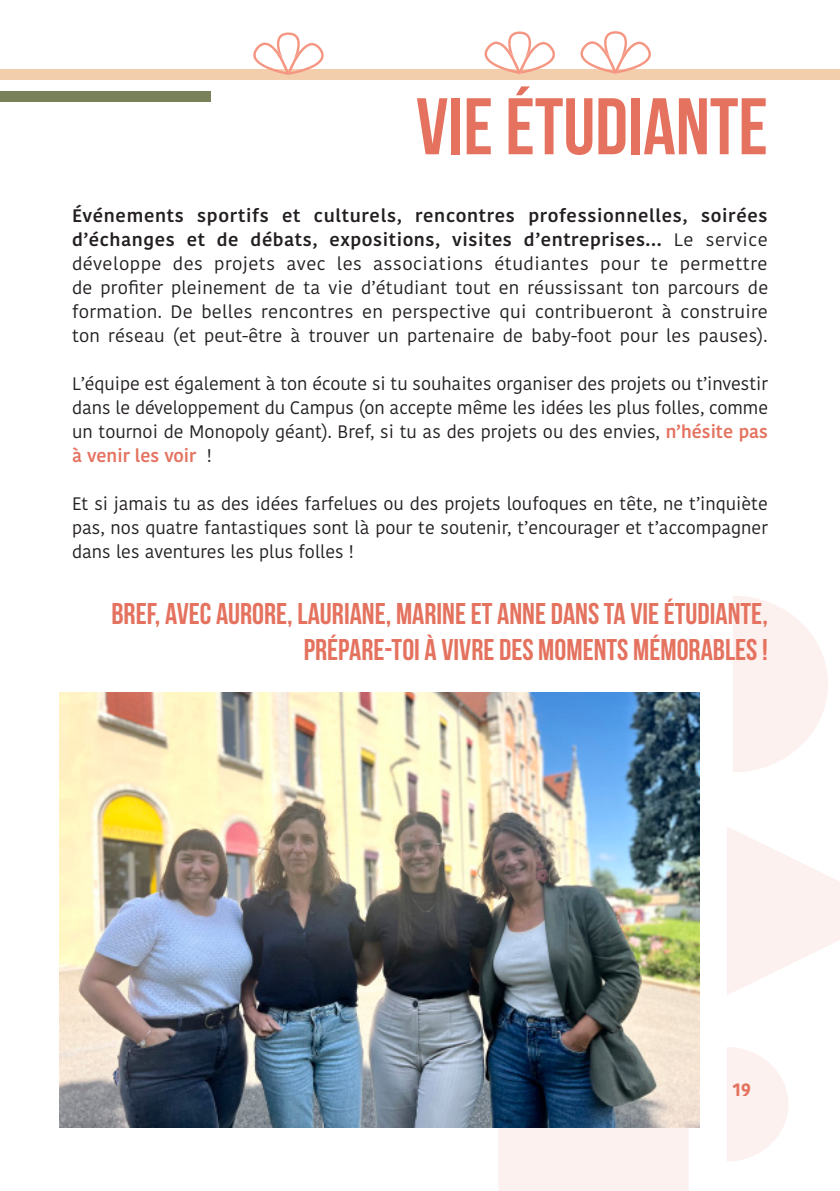
<style>
.page{position:relative;width:840px;height:1191px;background:#fff}
.page>*{position:absolute;margin:0;border:0;box-sizing:border-box;transform-origin:0 0}
.texte{font:700 80px "Bebas Neue";color:#e4725f}
.texte-2{font:700 30px "Bebas Neue";color:#e4725f}
.texte-3{font:18px/24px "Kohinoor Bangla";color:#231f20;text-align:justify}
.t1{font:700 18px "Kohinoor Bangla";color:#e4725f}
.s1{font-weight:600}
.s2{font-weight:600;color:#e4725f}
</style>
<div class="page">
<div style="left:498px;top:1127px;width:190px;height:64px;background:#fcf1ef"></div>
<svg style="left:733px;top:596px;width:94px;height:176px"></svg>
<svg style="left:727px;top:1047px;width:61px;height:114px"></svg>
<svg style="left:727px;top:827px;width:112px;height:168px"></svg>
<img style="left:60px;top:692px;width:638px;height:435px">
<div style="left:0;top:91px;width:211px;height:10px;background:#79815a"></div>
<div style="left:0;top:69px;width:839px;height:11px;background:#f3ceac"></div>
<svg style="left:484px;top:31px;width:71px;height:43px"></svg>
<svg style="left:253px;top:32px;width:71px;height:43px"></svg>
<svg style="left:580px;top:31px;width:71px;height:43px"></svg>
<p class="texte" style="left:416px;top:83px;width:353px">VIE ÉTUDIANTE</p>
<p class="texte-3" style="left:72px;top:204px;width:697px"><span class="s1">Événements sportifs et culturels, rencontres professionnelles, soirées d’échanges et de débats, expositions, visites d’entreprises...</span> Le service développe des projets avec les associations étudiantes pour te permettre de profiter pleinement de ta vie d’étudiant tout en réussissant ton parcours de formation. De belles rencontres en perspective qui contribueront à construire ton réseau (et peut-être à trouver un partenaire de baby-foot pour les pauses).</p>
<p class="texte-3" style="left:72px;top:372px;width:697px">L’équipe est également à ton écoute si tu souhaites organiser des projets ou t’investir dans le développement du Campus (on accepte même les idées les plus folles, comme un tournoi de Monopoly géant). Bref, si tu as des projets ou des envies, <span class="s2">n’hésite pas à venir les voir</span> !</p>
<p class="texte-3" style="left:72px;top:492px;width:697px">Et si jamais tu as des idées farfelues ou des projets loufoques en tête, ne t’inquiète pas, nos quatre fantastiques sont là pour te soutenir, t’encourager et t’accompagner dans les aventures les plus folles !</p>
<p class="texte-2" style="left:111px;top:597px;width:657px">BREF, AVEC AURORE, LAURIANE, MARINE ET ANNE DANS TA VIE ÉTUDIANTE,</p>
<p class="texte-2" style="left:303px;top:633px;width:465px">PRÉPARE-TOI À VIVRE DES MOMENTS MÉMORABLES !</p>
<p class="t1" style="left:732px;top:1073px;width:20px">19</p>
</div>
